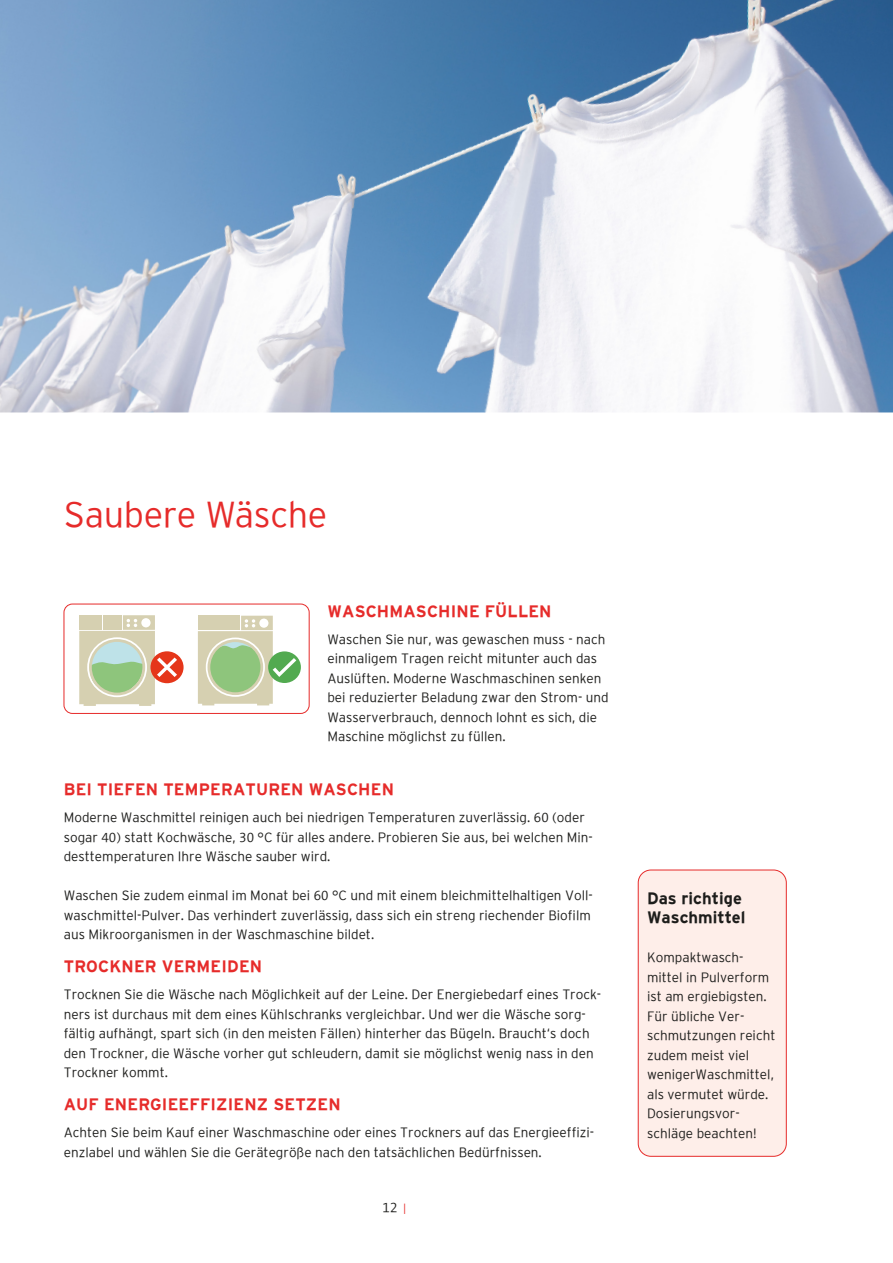
<style>
.page{position:relative;width:893px;height:1263px;background:#fff}
.page>*{position:absolute;margin:0;border:0;box-sizing:border-box;transform-origin:0 0}
.t1{font:300 36px "Energieinstitut";letter-spacing:-.01em;color:#e62b2a}
.t2{font:700 16.5px "Energieinstitut";letter-spacing:.01em;color:#e62b2a}
.t3{font:700 16.5px/19.5px "Energieinstitut";color:#1d1d1b}
.t4{font:300 13.5px/19.5px "Energieinstitut";color:#1d1d1b}
.s1{font-size:10.5px;color:#e62b2a}
</style>
<div class="page">
<img style="left:0;top:0;width:893px;height:412px">
<svg style="left:150px;top:651px;width:34px;height:32px"></svg>
<svg style="left:79px;top:615px;width:102px;height:91px"></svg>
<div style="left:64px;top:604px;width:245px;height:110px;border:1px solid #e62b2a;border-radius:9px"></div>
<div style="left:638px;top:870px;width:148px;height:286px;background:#feeee9;border-radius:13px"></div>
<div style="left:638px;top:870px;width:149px;height:287px;border:1px solid #e62b2a;border-radius:13px"></div>
<svg style="left:198px;top:616px;width:102px;height:89px"></svg>
<h1 class="t1" style="left:64px;top:494px;width:265px">Saubere Wäsche</h1>
<p class="t2" style="left:327px;top:602px;width:226px">WASCHMASCHINE FÜLLEN</p>
<p class="t4" style="left:327px;top:629px;width:283px">Waschen Sie nur, was gewaschen muss - nach einmaligem Tragen reicht mitunter auch das Auslüften. Moderne Waschmaschinen senken bei reduzierter Beladung zwar den Strom- und Wasserverbrauch, dennoch lohnt es sich, die Maschine möglichst zu füllen.</p>
<p class="t2" style="left:64px;top:780px;width:332px">BEI TIEFEN TEMPERATUREN WASCHEN</p>
<p class="t4" style="left:64px;top:808px;width:531px">Moderne Waschmittel reinigen auch bei niedrigen Temperaturen zuverlässig. 60 (oder sogar 40) statt Kochwäsche, 30 °C für alles andere. Probieren Sie aus, bei welchen Min&shy;desttemperaturen Ihre Wäsche sauber wird.</p>
<p class="t4" style="left:64px;top:886px;width:531px">Waschen Sie zudem einmal im Monat bei 60 °C und mit einem bleichmittelhaltigen Voll&shy;waschmittel-Pulver. Das verhindert zuverlässig, dass sich ein streng riechender Biofilm aus Mikroorganismen in der Waschmaschine bildet.</p>
<p class="t2" style="left:64px;top:957px;width:200px">TROCKNER VERMEIDEN</p>
<p class="t4" style="left:64px;top:985px;width:539px">Trocknen Sie die Wäsche nach Möglichkeit auf der Leine. Der Energiebedarf eines Trock&shy;ners ist durchaus mit dem eines Kühlschranks vergleichbar. Und wer die Wäsche sorg&shy;fältig aufhängt, spart sich (in den meisten Fällen) hinterher das Bügeln. Braucht‘s doch den Trockner, die Wäsche vorher gut schleudern, damit sie möglichst wenig nass in den Trockner kommt.</p>
<p class="t2" style="left:64px;top:1095px;width:278px">AUF ENERGIEEFFIZIENZ SETZEN</p>
<p class="t4" style="left:64px;top:1123px;width:532px">Achten Sie beim Kauf einer Waschmaschine oder eines Trockners auf das Energieeffizi&shy;enzlabel und wählen Sie die Gerätegröße nach den tatsächlichen Bedürfnissen.</p>
<p class="t4" style="left:383px;top:1197px;width:25px">12 <span class="s1">|</span></p>
<p class="t3" style="left:647px;top:888px;width:100px">Das richtige<br>Waschmittel</p>
<p class="t4" style="left:647px;top:948px;width:130px">Kompaktwasch&shy;mittel in Pulverform ist am ergiebigsten.<br>Für übliche Ver&shy;schmutzungen reicht zudem meist viel wenigerWaschmittel, als vermutet würde.<br>Dosierungsvor&shy;schläge beachten!</p>
</div>
